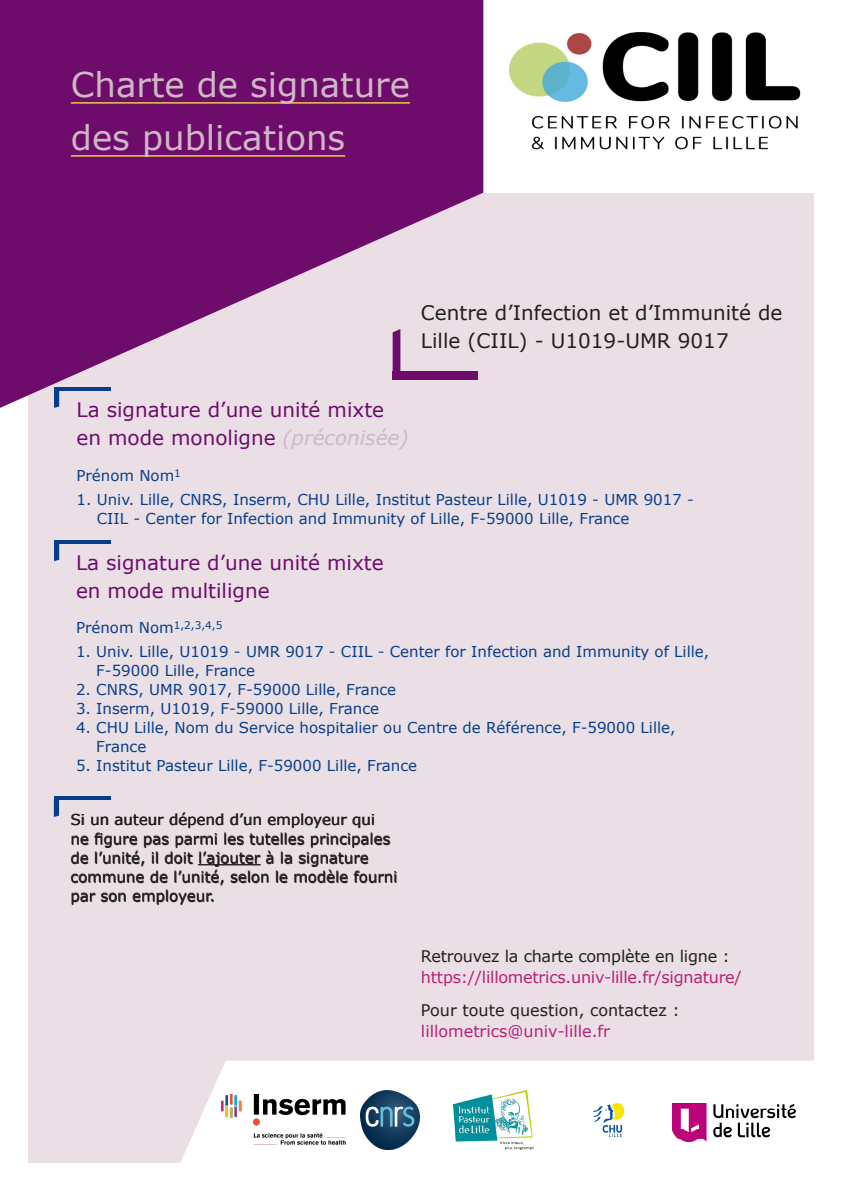
<style>
.page{position:relative;width:842px;height:1191px;background:#fff}
.page>*{position:absolute;margin:0;border:0;box-sizing:border-box;transform-origin:0 0}
.t1{font:34px/53px "Verdana";color:#ceb8c4}
.t2{font:20px/28px "Verdana";color:#6e0c6b}
.t3{font:20px/28px "Verdana";color:#231f20}
.t4{font:16px/21px "Verdana";letter-spacing:-.015em;color:#b62175}
.t5{font:16px/21px "Verdana";color:#231f20}
.t6{font:15px/19px "Verdana";color:#083e89}
.t7{font:15px/19px "Verdana";color:#231f20}
.s1{font-style:italic;color:#ceb8c4}
.s2{color:#231f20}
.s3{color:#b62175}
</style>
<div class="page">
<div style="left:28px;top:28px;width:786px;height:1134px;background:#e9dfe4"></div>
<div style="left:483px;top:0;width:359px;height:193px;background:#fff"></div>
<svg style="left:0;top:0;width:483px;height:408px;fill:#6e0c6b"></svg>
<img style="left:510px;top:32px;width:291px;height:118px">
<hr style="left:198px;top:864px;width:63px;height:1px;background:#231f20">
<svg style="left:168px;top:1060px;width:646px;height:103px;background:#fcfbfc"></svg>
<img style="left:673px;top:1104px;width:122px;height:37px">
<img style="left:593px;top:1103px;width:31px;height:33px">
<img style="left:360px;top:1090px;width:60px;height:59px">
<img style="left:221px;top:1094px;width:124px;height:51px">
<img style="left:453px;top:1090px;width:80px;height:59px">
<hr style="left:71px;top:102px;width:339px;height:1px;background:#fff33c">
<hr style="left:71px;top:155px;width:274px;height:1px;background:#fff33c">
<svg style="left:393px;top:329px;width:7px;height:42px"></svg>
<div style="left:393px;top:371px;width:85px;height:9px;background:#6e0c6b"></div>
<svg style="left:54px;top:390px;width:5px;height:18px"></svg>
<hr style="left:54px;top:387px;width:57px;height:3px;background:#083e89">
<svg style="left:54px;top:544px;width:5px;height:18px"></svg>
<hr style="left:54px;top:540px;width:57px;height:4px;background:#083e89">
<svg style="left:54px;top:800px;width:5px;height:17px"></svg>
<hr style="left:54px;top:796px;width:57px;height:4px;background:#083e89">
<p class="t1" style="left:71px;top:58px;width:341px">Charte de signature des publications</p>
<p class="t3" style="left:421px;top:298px;width:363px">Centre d’Infection et d’Immunité de<br>Lille (CIIL) - U1019-UMR 9017</p>
<p class="t2" style="left:77px;top:396px;width:334px">La signature d’une unité mixte en mode monoligne <span class="s1">(préconisée)</span></p>
<p class="t6" style="left:77px;top:466px;width:106px">Prénom Nom<sup>1</sup></p>
<p class="t6" style="left:97px;top:490px;width:599px;text-indent:-20px">1. Univ. Lille, CNRS, Inserm, CHU Lille, Institut Pasteur Lille, U1019 - UMR 9017 -<br>CIIL - Center for Infection and Immunity of Lille, F-59000 Lille, France</p>
<p class="t2" style="left:76px;top:548px;width:309px">La signature d’une unité mixte en mode multiligne</p>
<p class="t6" style="left:76px;top:618px;width:148px">Prénom Nom<sup>1,2,3,4,5</sup></p>
<p class="t6" style="left:96px;top:642px;width:615px;text-indent:-20px">1. Univ. Lille, U1019 - UMR 9017 - CIIL - Center for Infection and Immunity of Lille,<br>F-59000 Lille, France</p>
<p class="t6" style="left:76px;top:680px;width:322px">2. CNRS, UMR 9017, F-59000 Lille, France</p>
<p class="t6" style="left:76px;top:699px;width:305px">3. Inserm, U1019, F-59000 Lille, France</p>
<p class="t6" style="left:96px;top:718px;width:581px;text-indent:-20px">4. CHU Lille, Nom du Service hospitalier ou Centre de Référence, F-59000 Lille,<br>France</p>
<p class="t6" style="left:76px;top:756px;width:343px">5. Institut Pasteur Lille, F-59000 Lille, France</p>
<p class="t7" style="left:70px;top:810px;width:329px">Si un auteur dépend d’un employeur qui<br>ne figure pas parmi les tutelles principales de l’unité, il doit l’ajouter à la signature commune de l’unité, selon le modèle fourni par son employeur.</p>
<p class="t4" style="left:421px;top:945px;width:322px"><span class="s2">Retrouvez la charte complète en ligne : </span>https://lillometrics.univ-lille.fr/signature/</p>
<p class="t5" style="left:421px;top:999px;width:260px">Pour toute question, contactez : <span class="s3">lillometrics@univ-lille.fr</span></p>
</div>
